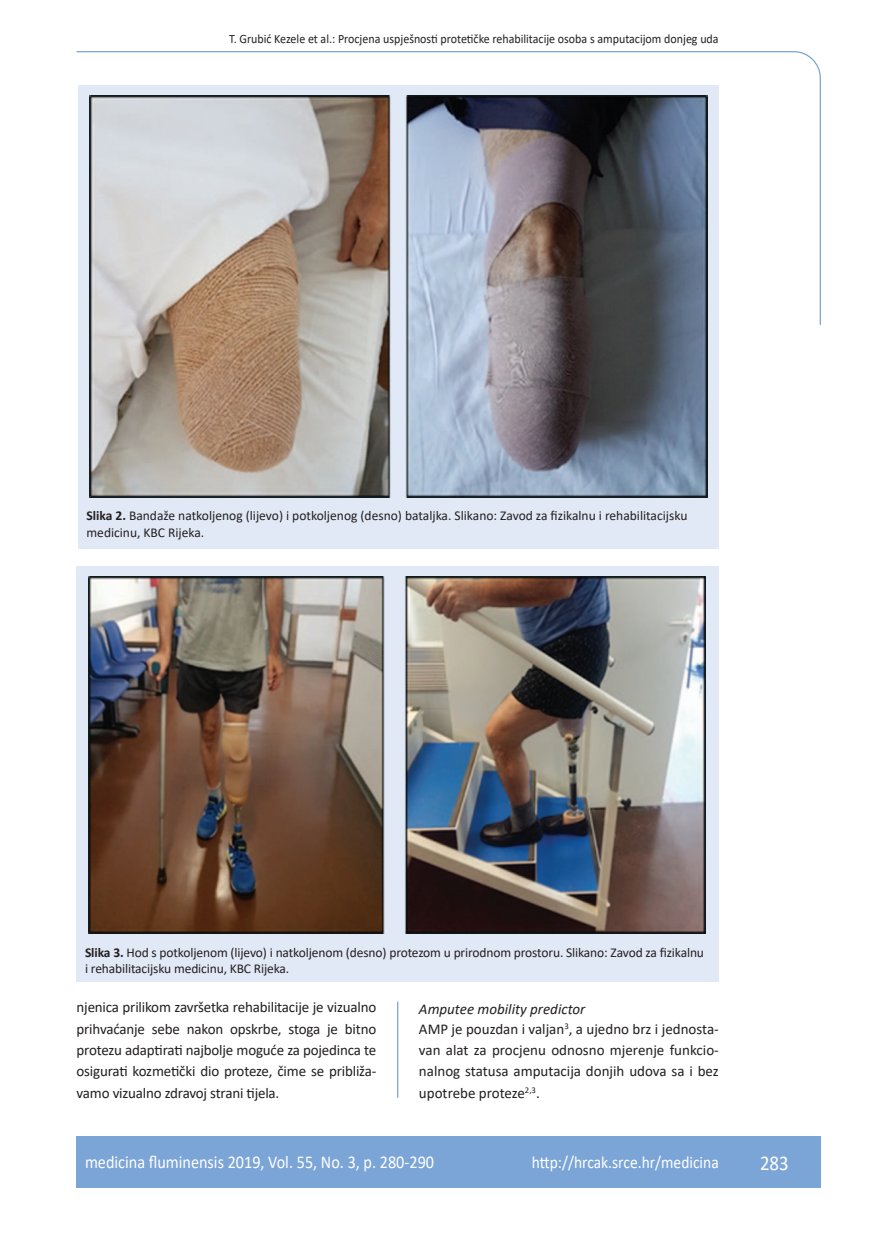
<style>
.page{position:relative;width:872px;height:1234px;background:#fff}
.page>*{position:absolute;margin:0;border:0;box-sizing:border-box;transform-origin:0 0}
.t1{font:21px "Calibri";color:#fff;scale:.9 1}
.t2{font:18px "Calibri";color:#fff;scale:.9 1}
.t3{font:17.25px "Calibri";color:#fff;scale:.9 1}
.osnovni_tekst{font:15px/21.3px "Calibri";letter-spacing:-.01em;color:#231f20;text-align:justify}
.podpodnaslov{font:italic 15px "Calibri";color:#231f20}
.potpis_slika{font:13.5px/16.5px "Calibri";letter-spacing:-.01em;color:#231f20}
.glava{font:12.75px "Calibri";color:#231f20;scale:.94 1}
.s1{font-weight:700}
</style>
<div class="page">
<svg style="left:76px;top:51px;width:745px;height:274px"></svg>
<hr style="left:397px;top:1001px;width:1px;height:96px;background:#7ca5d7">
<div style="left:77px;top:1135px;width:744px;height:51px;background:#7ca5d7"></div>
<div style="left:78px;top:85px;width:641px;height:463px;background:#e1e9f6"></div>
<img style="left:89px;top:95px;width:619px;height:403px">
<div style="left:77px;top:566px;width:642px;height:415px;background:#e1e9f6"></div>
<img style="left:88px;top:576px;width:618px;height:358px">
<p class="glava" style="left:229px;top:29px;width:522px">T. Grubić Kezele et al.: Procjena uspješnosti protetičke rehabilitacije osoba s amputacijom donjeg uda</p>
<p class="potpis_slika" style="left:86px;top:507px;width:602px"><span class="s1">Slika 2.</span> Bandaže natkoljenog (lijevo) i potkoljenog (desno) bataljka. Slikano: Zavod za fizikalnu i rehabilitacijsku medicinu, KBC Rijeka.</p>
<p class="potpis_slika" style="left:85px;top:943px;width:620px"><span class="s1">Slika 3.</span> Hod s potkoljenom (lijevo) i natkoljenom (desno) protezom u prirodnom prostoru. Slikano: Zavod za fizikalnu i rehabilitacijsku medicinu, KBC Rijeka.</p>
<p class="osnovni_tekst" style="left:77px;top:996px;width:301px">njenica prilikom završetka rehabilitacije je vizualno prihvaćanje sebe nakon opskrbe, stoga je bitno protezu adaptirati najbolje moguće za pojedinca te osigurati kozmetički dio proteze, čime se približa&shy;vamo vizualno zdravoj strani tijela.</p>
<p class="podpodnaslov" style="left:419px;top:998px;width:168px">Amputee mobility predictor</p>
<p class="osnovni_tekst" style="left:419px;top:1017px;width:301px">AMP je pouzdan i valjan<sup>3</sup>, a ujedno brz i jednosta&shy;van alat za procjenu odnosno mjerenje funkcio&shy;nalnog statusa amputacija donjih udova sa i bez upotrebe proteze<sup>2,3</sup>.</p>
<p class="t2" style="left:85px;top:1149px;width:389px">medicina fluminensis 2019, Vol. 55, No. 3, p. 280-290</p>
<p class="t3" style="left:532px;top:1150px;width:209px">http://hrcak.srce.hr/medicina</p>
<p class="t1" style="left:760px;top:1147px;width:33px">283</p>
</div>
